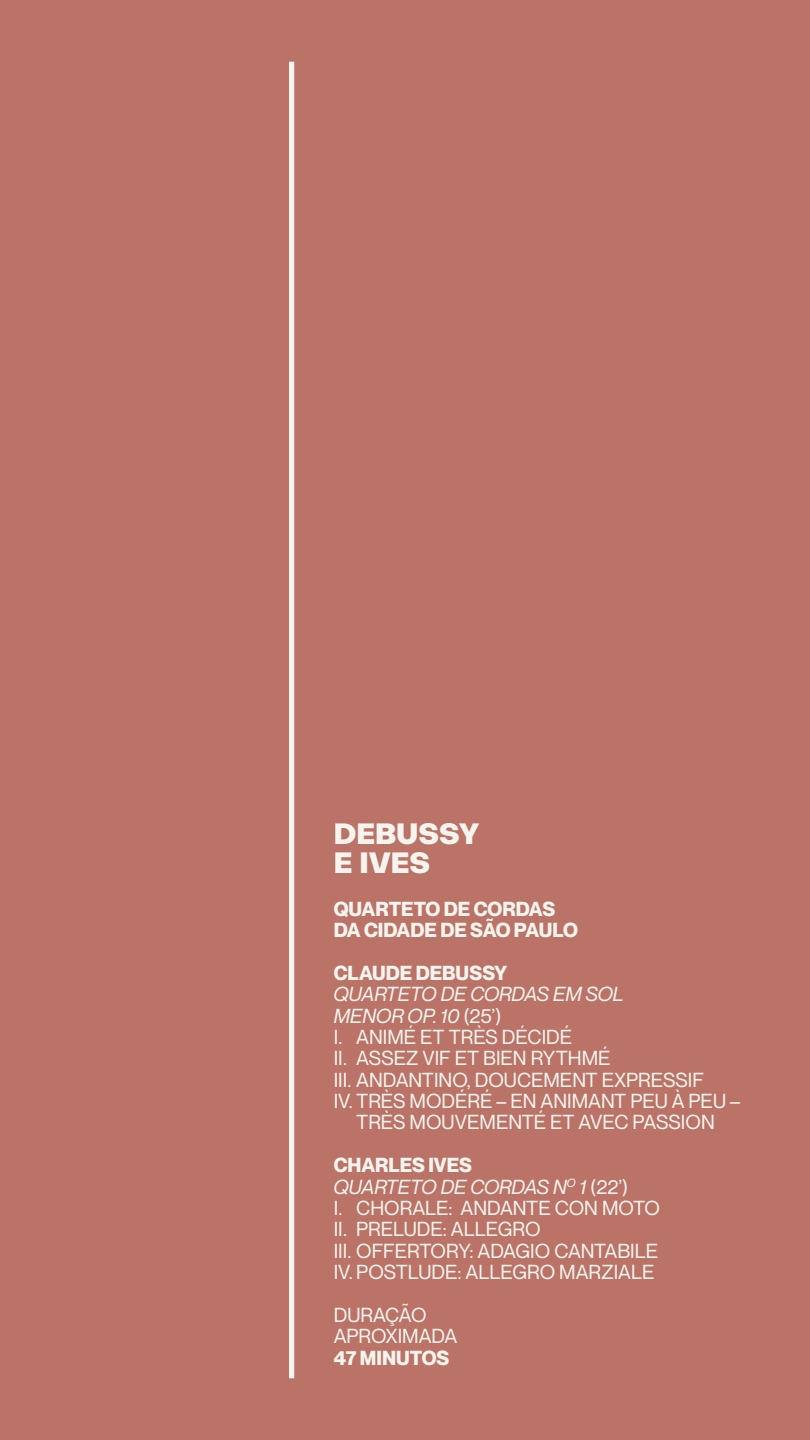
<style>
.page{position:relative;width:810px;height:1440px;background:#ba7366}
.page>*{position:absolute;margin:0;border:0;box-sizing:border-box;transform-origin:0 0}
.maria{font:800 28.72px/28.7px "Object Sans";color:#f5f4ef}
.compositores_-_story{font:19.88px/21.4px "Neue Montreal";color:#f5f4ef;text-align:center}
.compositores_-_story-2{font:italic 19.88px/21.4px "Neue Montreal";color:#f5f4ef}
.compositores_-_story-3{font:700 19.88px/21.4px "Neue Montreal";color:#f5f4ef}
.s1{font-weight:700;font-style:normal}
.s2{font-style:normal}
.s3{font-weight:700}
</style>
<div class="page">
<div style="left:289px;top:62px;width:5px;height:1316px;background:#f5f4ef"></div>
<p class="maria" style="left:334px;top:820px;width:147px">DEBUSSY<br>E IVES</p>
<p class="compositores_-_story-3" style="left:334px;top:898px;width:246px">QUARTETO DE CORDAS<br>DA CIDADE DE SÃO PAULO</p>
<p class="compositores_-_story-2" style="left:334px;top:962px;width:292px"><span class="s1">CLAUDE DEBUSSY<br></span>QUARTETO DE CORDAS EM SOL<br>MENOR OP. 10 <span class="s2">(25’)</span></p>
<p class="compositores_-_story" style="left:334px;top:1026px;width:240px">I. ANIMÉ ET TRÈS DÉCIDÉ</p>
<p class="compositores_-_story" style="left:334px;top:1048px;width:278px">II. ASSEZ VIF ET BIEN RYTHMÉ</p>
<p class="compositores_-_story" style="left:334px;top:1069px;width:372px">III. ANDANTINO, DOUCEMENT EXPRESSIF</p>
<p class="compositores_-_story" style="left:334px;top:1090px;width:408px">IV. TRÈS MODÉRÉ – EN ANIMANT PEU À PEU –<br>TRÈS MOUVEMENTÉ ET AVEC PASSION</p>
<p class="compositores_-_story-2" style="left:334px;top:1155px;width:296px"><span class="s1">CHARLES IVES<br></span>QUARTETO DE CORDAS N<sup>O</sup> 1 <span class="s2">(22’)</span></p>
<p class="compositores_-_story" style="left:334px;top:1197px;width:328px">I. CHORALE: ANDANTE CON MOTO</p>
<p class="compositores_-_story" style="left:334px;top:1219px;width:208px">II. PRELUDE: ALLEGRO</p>
<p class="compositores_-_story" style="left:334px;top:1240px;width:326px">III. OFFERTORY: ADAGIO CANTABILE</p>
<p class="compositores_-_story" style="left:334px;top:1261px;width:322px">IV. POSTLUDE: ALLEGRO MARZIALE</p>
<p class="compositores_-_story" style="left:334px;top:1304px;width:125px;text-align:left">DURAÇÃO<br>APROXIMADA<br><span class="s3">47 MINUTOS</span></p>
</div>
